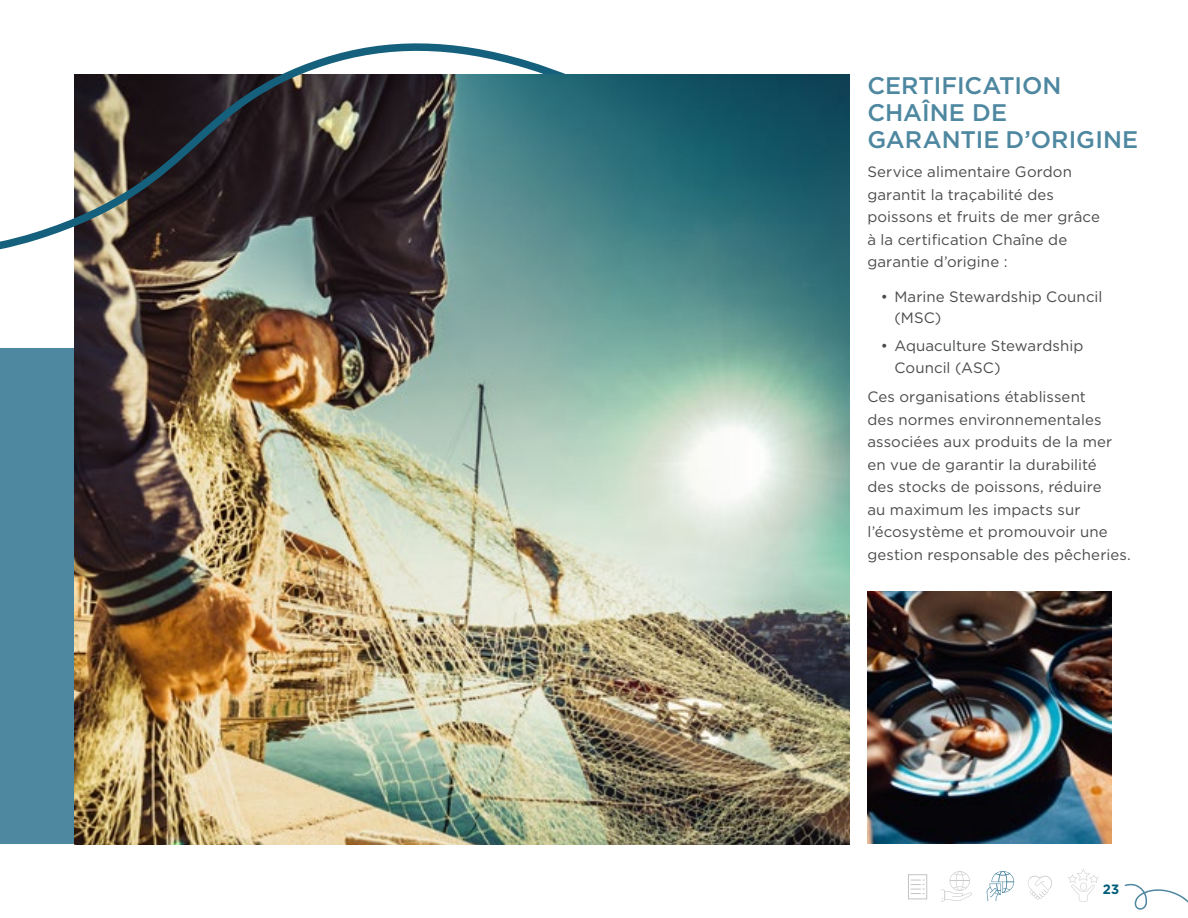
<style>
.page{position:relative;width:1188px;height:918px;background:#fff}
.page>*{position:absolute;margin:0;border:0;box-sizing:border-box;transform-origin:0 0}
.t1{font:500 24px/27px "Gotham";color:#4e87a0}
.t2{font:15px/22.5px "Gotham";letter-spacing:.005em;color:#4a4b4b}
.t3{font:700 13.5px "Gotham";color:#005d79}
</style>
<div class="page">
<svg style="left:1124px;top:883px;width:64px;height:27px"></svg>
<svg style="left:911px;top:880px;width:14px;height:14px"></svg>
<svg style="left:941px;top:871px;width:31px;height:30px"></svg>
<svg style="left:986px;top:871px;width:28px;height:30px"></svg>
<svg style="left:1068px;top:869px;width:31px;height:33px"></svg>
<svg style="left:1028px;top:876px;width:24px;height:24px"></svg>
<div style="left:0;top:348px;width:165px;height:496px;background:#4e87a0"></div>
<img style="left:74px;top:266px;width:776px;height:578px">
<img style="left:867px;top:591px;width:245px;height:253px">
<svg style="left:0;top:43px;width:810px;height:223px"></svg>
<img style="left:516px;top:75px;width:334px;height:325px">
<h1 class="t1" style="left:867px;top:72px;width:272px">CERTIFICATION<br>CHAÎNE DE<br>GARANTIE D’ORIGINE</h1>
<p class="t2" style="left:867px;top:160px;width:234px">Service alimentaire Gordon garantit la traçabilité des poissons et fruits de mer grâce à la certification Chaîne de garantie d’origine :</p>
<p class="t2" style="left:894px;top:286px;width:210px;line-height:21px;text-indent:-14px">• Marine Stewardship Council (MSC)</p>
<p class="t2" style="left:894px;top:334px;width:190px;text-indent:-14px">• Aquaculture Stewardship<br>Council (ASC)</p>
<p class="t2" style="left:867px;top:385px;width:265px">Ces organisations établissent<br>des normes environnementales associées aux produits de la mer en vue de garantir la durabilité<br>des stocks de poissons, réduire<br>au maximum les impacts sur l’écosystème et promouvoir une gestion responsable des pêcheries.</p>
<p class="t3" style="left:1103px;top:880px;width:18px">23</p>
</div>
